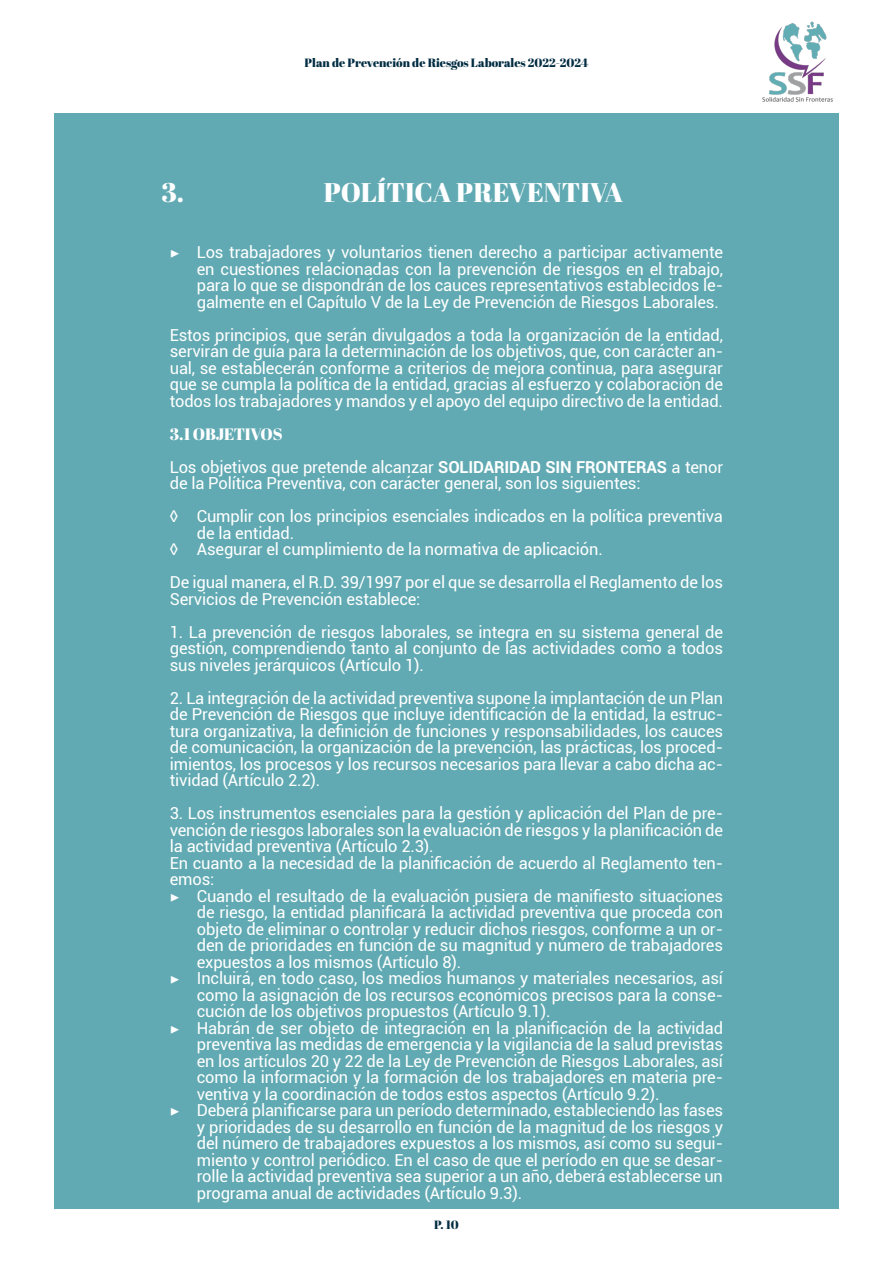
<style>
.page{position:relative;width:893px;height:1263px;background:#fff}
.page>*{position:absolute;margin:0;border:0;box-sizing:border-box;transform-origin:0 0}
.t1{font:27px "Abril Fatface";color:#fff}
.t2{font:16.5px/16.5px "Roboto";letter-spacing:-.01em;color:#fff;text-align:justify}
.t3{font:16.5px "Abril Fatface";letter-spacing:-.015em;color:#fff}
.t4{font:12px "Abril Fatface";color:#002c41}
.s1{font-family:"Minion Pro"}
.s2{font-weight:700}
</style>
<div class="page">
<div style="left:54px;top:113px;width:785px;height:1096px;background:#62aab3"></div>
<img style="left:762px;top:21px;width:71px;height:81px">
<p class="t4" style="left:305px;top:54px;width:285px">Plan de Prevención de Riesgos Laborales 2022-2024</p>
<p class="t1" style="left:161px;top:173px;width:24px">3.</p>
<p class="t1" style="left:324px;top:173px;width:301px">POLÍTICA PREVENTIVA</p>
<p class="t2" style="left:197px;top:243px;width:528px;text-indent:-27px"><span class="s1">▶</span> Los trabajadores y voluntarios tienen derecho a participar activamente en cuestiones relacionadas con la prevención de riesgos en el trabajo, para lo que se dispondrán de los cauces representativos establecidos le&shy;galmente en el Capítulo V de la Ley de Prevención de Riesgos Laborales.</p>
<p class="t2" style="left:170px;top:326px;width:555px">Estos principios, que serán divulgados a toda la organización de la entidad, servirán de guía para la determinación de los objetivos, que, con carácter an&shy;ual, se establecerán conforme a criterios de mejora continua, para asegurar que se cumpla la política de la entidad, gracias al esfuerzo y colaboración de todos los trabajadores y mandos y el apoyo del equipo directivo de la entidad.</p>
<p class="t3" style="left:170px;top:422px;width:114px">3.1 OBJETIVOS</p>
<p class="t2" style="left:170px;top:458px;width:555px">Los objetivos que pretende alcanzar <span class="s2">SOLIDARIDAD SIN FRONTERAS</span> a tenor de la Política Preventiva, con carácter general, son los siguientes:</p>
<p class="t2" style="left:197px;top:507px;width:528px;text-indent:-27px">◊ Cumplir con los principios esenciales indicados en la política preventiva de la entidad.</p>
<p class="t2" style="left:170px;top:540px;width:434px">◊ Asegurar el cumplimiento de la normativa de aplicación.</p>
<p class="t2" style="left:170px;top:573px;width:555px">De igual manera, el R.D. 39/1997 por el que se desarrolla el Reglamento de los<br>Servicios de Prevención establece:</p>
<p class="t2" style="left:170px;top:623px;width:555px">1. La prevención de riesgos laborales, se integra en su sistema general de gestión, comprendiendo tanto al conjunto de las actividades como a todos sus niveles jerárquicos (Artículo 1).</p>
<p class="t2" style="left:170px;top:689px;width:555px">2. La integración de la actividad preventiva supone la implantación de un Plan de Prevención de Riesgos que incluye identificación de la entidad, la estruc&shy;tura organizativa, la definición de funciones y responsabilidades, los cauces de comunicación, la organización de la prevención, las prácticas, los proced&shy;imientos, los procesos y los recursos necesarios para llevar a cabo dicha ac&shy;tividad (Artículo 2.2).</p>
<p class="t2" style="left:170px;top:804px;width:555px">3. Los instrumentos esenciales para la gestión y aplicación del Plan de pre&shy;vención de riesgos laborales son la evaluación de riesgos y la planificación de la actividad preventiva (Artículo 2.3).</p>
<p class="t2" style="left:170px;top:854px;width:555px">En cuanto a la necesidad de la planificación de acuerdo al Reglamento ten&shy;emos:</p>
<p class="t2" style="left:197px;top:887px;width:528px;text-indent:-27px"><span class="s1">▶</span> Cuando el resultado de la evaluación pusiera de manifiesto situaciones de riesgo, la entidad planificará la actividad preventiva que proceda con objeto de eliminar o controlar y reducir dichos riesgos, conforme a un or&shy;den de prioridades en función de su magnitud y número de trabajadores expuestos a los mismos (Artículo 8).</p>
<p class="t2" style="left:197px;top:969px;width:528px;text-indent:-27px"><span class="s1">▶</span> Incluirá, en todo caso, los medios humanos y materiales necesarios, así como la asignación de los recursos económicos precisos para la conse&shy;cución de los objetivos propuestos (Artículo 9.1).</p>
<p class="t2" style="left:197px;top:1019px;width:528px;text-indent:-27px"><span class="s1">▶</span> Habrán de ser objeto de integración en la planificación de la actividad preventiva las medidas de emergencia y la vigilancia de la salud previstas en los artículos 20 y 22 de la Ley de Prevención de Riesgos Laborales, así como la información y la formación de los trabajadores en materia pre&shy;ventiva y la coordinación de todos estos aspectos (Artículo 9.2).</p>
<p class="t2" style="left:197px;top:1101px;width:528px;text-indent:-27px"><span class="s1">▶</span> Deberá planificarse para un período determinado, estableciendo las fases y prioridades de su desarrollo en función de la magnitud de los riesgos y del número de trabajadores expuestos a los mismos, así como su segui&shy;miento y control periódico. En el caso de que el período en que se desar&shy;rolle la actividad preventiva sea superior a un año, deberá establecerse un programa anual de actividades (Artículo 9.3).</p>
<p class="t4" style="left:434px;top:1216px;width:26px">P. 10</p>
</div>
